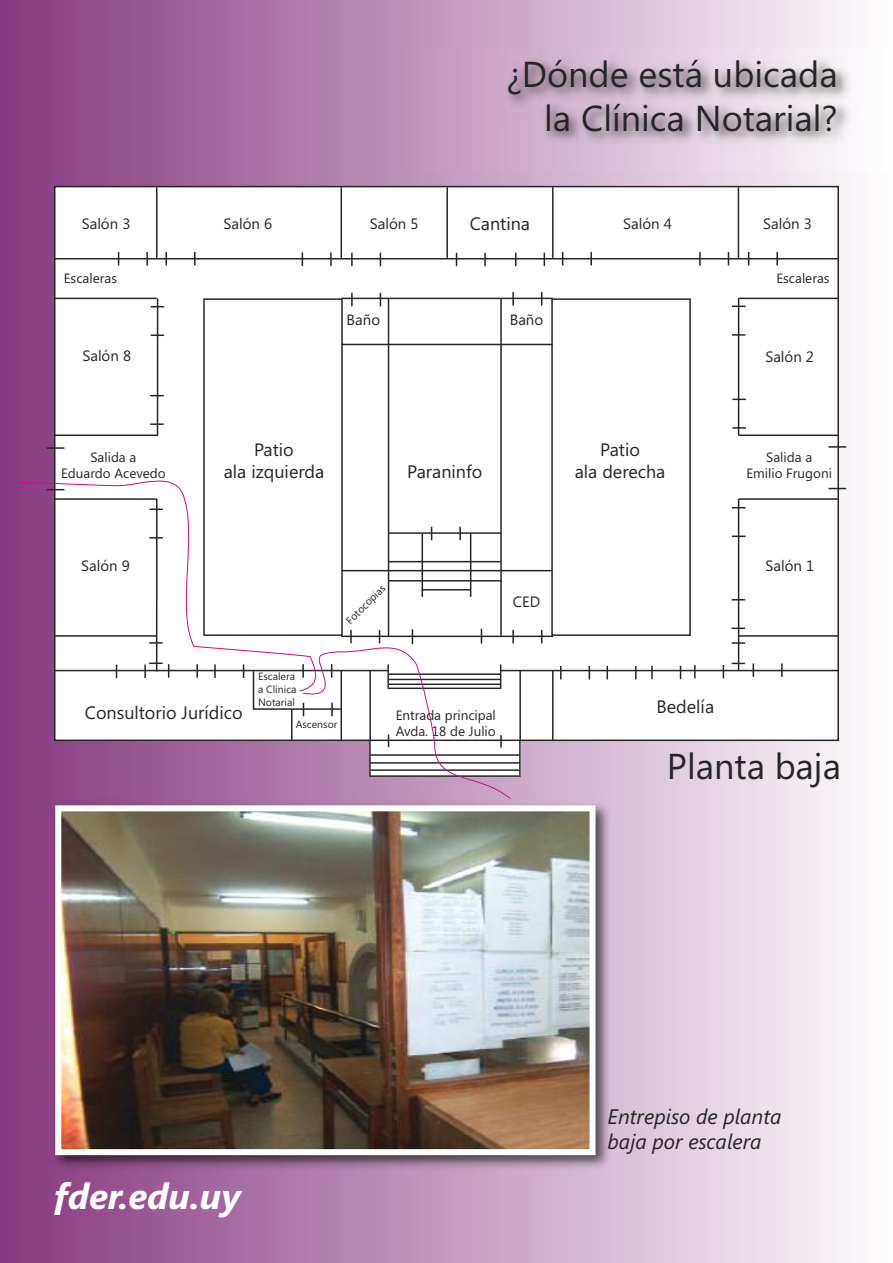
<style>
.page{position:relative;width:893px;height:1263px;background:#fff}
.page>*{position:absolute;margin:0;border:0;box-sizing:border-box;transform-origin:0 0}
.t1{font:36px/43.2px "Segoe UI";color:#272627;text-align:right}
.t2{font:italic 700 36px "Segoe UI";color:#fff}
.t3{font:italic 21px/25.2px "Segoe UI";color:#272627}
.t4{font:18px/21.6px "Segoe UI";color:#272627;text-align:center}
.t5{font:15px "Segoe UI";color:#272627}
.t6{font:13.5px/16.2px "Segoe UI";color:#272627;text-align:center}
.t7{font:10.5px/12.6px "Segoe UI";color:#272627}
</style>
<div class="page">
<div style="left:0;top:0;width:893px;height:1263px;background:linear-gradient(to right,#86387e,#fcfbfb)"></div>
<div style="left:370px;top:740px;width:150px;height:36px;background:#fff"></div>
<div style="left:55px;top:187px;width:783px;height:553px;background:#fff"></div>
<hr style="left:54px;top:258px;width:785px;height:1px;background:#272627">
<hr style="left:501px;top:670px;width:338px;height:1px;background:#272627">
<hr style="left:157px;top:298px;width:1px;height:137px;background:#272627">
<hr style="left:738px;top:499px;width:1px;height:171px;background:#272627">
<hr style="left:738px;top:298px;width:1px;height:137px;background:#272627">
<hr style="left:54px;top:434px;width:104px;height:2px;background:#272627">
<hr style="left:738px;top:434px;width:101px;height:2px;background:#272627">
<hr style="left:738px;top:498px;width:101px;height:2px;background:#272627">
<hr style="left:54px;top:298px;width:103px;height:1px;background:#272627">
<hr style="left:738px;top:298px;width:101px;height:1px;background:#272627">
<hr style="left:738px;top:635px;width:101px;height:2px;background:#272627">
<hr style="left:291px;top:709px;width:2px;height:32px;background:#272627">
<hr style="left:519px;top:671px;width:2px;height:70px;background:#272627">
<hr style="left:552px;top:671px;width:2px;height:70px;background:#272627">
<div style="left:203px;top:298px;width:140px;height:338px;border:2px solid #272627"></div>
<div style="left:551px;top:298px;width:140px;height:338px;border:2px solid #272627"></div>
<svg style="left:47px;top:447px;width:18px;height:2px"></svg>
<svg style="left:828px;top:446px;width:18px;height:2px"></svg>
<svg style="left:828px;top:488px;width:18px;height:1px"></svg>
<hr style="left:156px;top:187px;width:2px;height:71px;background:#272627">
<hr style="left:738px;top:187px;width:1px;height:71px;background:#272627">
<hr style="left:552px;top:187px;width:2px;height:71px;background:#272627">
<hr style="left:446px;top:187px;width:2px;height:71px;background:#272627">
<hr style="left:341px;top:187px;width:1px;height:71px;background:#272627">
<hr style="left:341px;top:344px;width:212px;height:1px;background:#272627">
<hr style="left:388px;top:298px;width:1px;height:338px;background:#272627">
<hr style="left:500px;top:299px;width:2px;height:337px;background:#272627">
<hr style="left:341px;top:570px;width:48px;height:1px;background:#272627">
<hr style="left:501px;top:570px;width:52px;height:1px;background:#272627">
<hr style="left:389px;top:532px;width:112px;height:2px;background:#272627">
<hr style="left:389px;top:561px;width:112px;height:1px;background:#272627">
<hr style="left:389px;top:570px;width:112px;height:1px;background:#272627">
<hr style="left:388px;top:580px;width:114px;height:1px;background:#272627">
<hr style="left:422px;top:589px;width:49px;height:1px;background:#272627">
<hr style="left:422px;top:533px;width:1px;height:64px;background:#272627">
<hr style="left:470px;top:533px;width:1px;height:64px;background:#272627">
<svg style="left:459px;top:527px;width:2px;height:13px"></svg>
<svg style="left:541px;top:630px;width:1px;height:13px"></svg>
<svg style="left:589px;top:666px;width:1px;height:13px"></svg>
<svg style="left:560px;top:666px;width:1px;height:13px"></svg>
<svg style="left:635px;top:666px;width:2px;height:13px"></svg>
<svg style="left:606px;top:666px;width:2px;height:13px"></svg>
<svg style="left:680px;top:666px;width:1px;height:13px"></svg>
<svg style="left:651px;top:666px;width:2px;height:13px"></svg>
<svg style="left:723px;top:665px;width:1px;height:13px"></svg>
<svg style="left:694px;top:665px;width:2px;height:13px"></svg>
<svg style="left:781px;top:663px;width:2px;height:14px"></svg>
<svg style="left:753px;top:663px;width:1px;height:14px"></svg>
<svg style="left:541px;top:292px;width:1px;height:14px"></svg>
<svg style="left:512px;top:292px;width:2px;height:14px"></svg>
<svg style="left:380px;top:293px;width:1px;height:13px"></svg>
<svg style="left:351px;top:293px;width:2px;height:13px"></svg>
<svg style="left:484px;top:253px;width:2px;height:13px"></svg>
<svg style="left:456px;top:253px;width:1px;height:13px"></svg>
<svg style="left:380px;top:253px;width:1px;height:13px"></svg>
<svg style="left:351px;top:253px;width:2px;height:13px"></svg>
<svg style="left:194px;top:252px;width:2px;height:13px"></svg>
<svg style="left:165px;top:252px;width:2px;height:13px"></svg>
<svg style="left:330px;top:252px;width:2px;height:14px"></svg>
<svg style="left:302px;top:252px;width:1px;height:14px"></svg>
<svg style="left:146px;top:252px;width:2px;height:14px"></svg>
<svg style="left:118px;top:252px;width:1px;height:14px"></svg>
<svg style="left:544px;top:253px;width:1px;height:13px"></svg>
<svg style="left:515px;top:253px;width:1px;height:13px"></svg>
<svg style="left:590px;top:252px;width:2px;height:13px"></svg>
<svg style="left:562px;top:252px;width:1px;height:13px"></svg>
<svg style="left:728px;top:252px;width:1px;height:13px"></svg>
<svg style="left:699px;top:252px;width:2px;height:13px"></svg>
<svg style="left:732px;top:334px;width:13px;height:2px"></svg>
<svg style="left:732px;top:306px;width:13px;height:1px"></svg>
<svg style="left:151px;top:334px;width:13px;height:2px"></svg>
<svg style="left:151px;top:306px;width:13px;height:1px"></svg>
<svg style="left:150px;top:423px;width:14px;height:2px"></svg>
<svg style="left:150px;top:395px;width:14px;height:1px"></svg>
<svg style="left:732px;top:427px;width:14px;height:2px"></svg>
<svg style="left:732px;top:399px;width:14px;height:1px"></svg>
<svg style="left:732px;top:535px;width:13px;height:2px"></svg>
<svg style="left:732px;top:507px;width:13px;height:1px"></svg>
<svg style="left:732px;top:627px;width:13px;height:2px"></svg>
<svg style="left:732px;top:599px;width:13px;height:1px"></svg>
<svg style="left:732px;top:663px;width:13px;height:1px"></svg>
<svg style="left:732px;top:642px;width:13px;height:2px"></svg>
<svg style="left:776px;top:252px;width:2px;height:13px"></svg>
<svg style="left:748px;top:252px;width:1px;height:13px"></svg>
<hr style="left:341px;top:298px;width:212px;height:1px;background:#272627">
<hr style="left:341px;top:636px;width:212px;height:1px;background:#272627">
<hr style="left:253px;top:671px;width:1px;height:39px;background:#272627">
<hr style="left:254px;top:708px;width:87px;height:2px;background:#272627">
<hr style="left:519px;top:741px;width:2px;height:36px;background:#272627">
<hr style="left:370px;top:754px;width:150px;height:2px;background:#272627">
<hr style="left:370px;top:762px;width:150px;height:2px;background:#272627">
<hr style="left:371px;top:769px;width:148px;height:2px;background:#272627">
<hr style="left:370px;top:775px;width:149px;height:2px;background:#272627">
<svg style="left:18px;top:471px;width:284px;height:220px"></svg>
<img style="left:407px;top:49px;width:481px;height:123px">
<img style="left:48px;top:798px;width:567px;height:377px">
<svg style="left:302px;top:629px;width:212px;height:171px"></svg>
<img style="left:62px;top:812px;width:527px;height:336px">
<div style="left:55px;top:805px;width:541px;height:350px;border:6px solid #fff"></div>
<h1 class="t1" style="left:506px;top:53px;width:333px">¿Dónde está ubicada la Clínica Notarial?</h1>
<h3 class="t4" style="left:470px;top:213px;width:62px">Cantina</h3>
<p class="t5" style="left:82px;top:215px;width:50px">Salón 3</p>
<p class="t5" style="left:223px;top:215px;width:50px">Salón 6</p>
<p class="t5" style="left:370px;top:215px;width:50px">Salón 5</p>
<p class="t5" style="left:623px;top:215px;width:50px">Salón 4</p>
<p class="t5" style="left:763px;top:215px;width:50px">Salón 3</p>
<p class="t6" style="left:64px;top:271px;width:55px">Escaleras</p>
<p class="t5" style="left:347px;top:311px;width:35px">Baño</p>
<p class="t5" style="left:510px;top:311px;width:35px">Baño</p>
<p class="t6" style="left:776px;top:270px;width:55px">Escaleras</p>
<p class="t5" style="left:82px;top:347px;width:50px">Salón 8</p>
<p class="t5" style="left:765px;top:348px;width:50px">Salón 2</p>
<p class="t6" style="left:61px;top:449px;width:106px">Salida a<br>Eduardo Acevedo</p>
<p class="t5" style="left:81px;top:557px;width:50px">Salón 9</p>
<h3 class="t4" style="left:224px;top:439px;width:102px">Patio<br>ala izquierda</h3>
<h3 class="t4" style="left:600px;top:439px;width:41px">Patio</h3>
<h3 class="t4" style="left:407px;top:461px;width:77px">Paraninfo</h3>
<h3 class="t4" style="left:575px;top:461px;width:92px">ala derecha</h3>
<p class="t7" style="left:344px;top:617px;width:52px;rotate:-45deg">Fotocopias</p>
<p class="t5" style="left:513px;top:593px;width:29px">CED</p>
<h3 class="t4" style="left:85px;top:702px;width:159px">Consultorio Jurídico</h3>
<p class="t7" style="left:258px;top:670px;width:40px">Escalera a Clínica<br>Notarial</p>
<p class="t7" style="left:296px;top:718px;width:43px">Ascensor</p>
<p class="t6" style="left:396px;top:707px;width:102px;text-align:left">Entrada principal<br>Avda. 18 de Julio</p>
<h3 class="t4" style="left:656px;top:695px;width:59px">Bedelía</h3>
<p class="t6" style="left:746px;top:449px;width:87px">Salida a<br>Emilio Frugoni</p>
<p class="t5" style="left:765px;top:557px;width:50px">Salón 1</p>
<h1 class="t1" style="left:667px;top:745px;width:175px">Planta baja</h1>
<h1 class="t2" style="left:54px;top:1175px;width:188px">fder.edu.uy</h1>
<h2 class="t3" style="left:608px;top:1104px;width:175px">Entrepiso de planta baja por escalera</h2>
</div>
